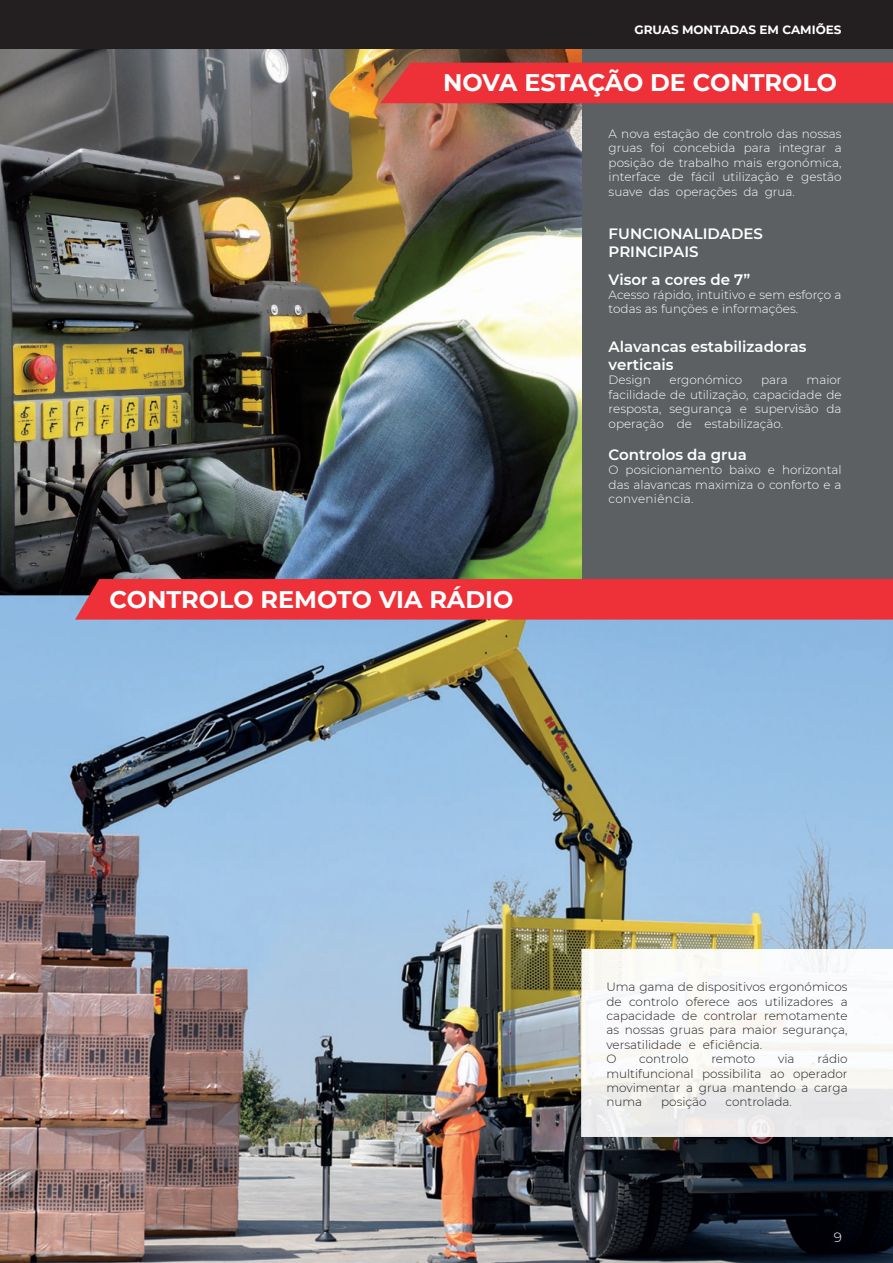
<style>
.page{position:relative;width:893px;height:1263px;background:#fff}
.page>*{position:absolute;margin:0;border:0;box-sizing:border-box;transform-origin:0 0}
.t1{font:700 24px "Montserrat";color:#fff}
.t2{font:600 15px/18px "Montserrat";color:#fff}
.t3{font:300 13.5px "Montserrat";color:#fff}
.t4{font:300 12px/14.4px "Montserrat";color:#fff;text-align:justify}
.t5{font:300 12px/14.4px "Montserrat";color:#231f20}
.t6{font:700 12px "Montserrat";color:#fff}
</style>
<div class="page">
<div style="left:0;top:0;width:893px;height:596px;background:#5c6062"></div>
<img style="left:0;top:49px;width:581px;height:546px">
<div style="left:380px;top:63px;width:513px;height:40px;background:#ee3038"></div>
<img style="left:0;top:595px;width:893px;height:668px">
<div style="left:75px;top:579px;width:818px;height:41px;background:#ee3038"></div>
<img style="left:581px;top:949px;width:312px;height:188px">
<div style="left:0;top:0;width:893px;height:49px;background:#231f20"></div>
<p class="t6" style="left:634px;top:21px;width:209px">GRUAS MONTADAS EM CAMIÕES</p>
<h1 class="t1" style="left:443px;top:66px;width:395px">NOVA ESTAÇÃO DE CONTROLO</h1>
<p class="t4" style="left:609px;top:126px;width:235px">A nova estação de controlo das nossas gruas foi concebida para integrar a posição de trabalho mais ergonómica, interface de fácil utilização e gestão suave das operações da grua.</p>
<p class="t2" style="left:609px;top:224px;width:156px">FUNCIONALIDADES<br>PRINCIPAIS</p>
<p class="t2" style="left:609px;top:270px;width:143px">Visor a cores de 7”</p>
<p class="t4" style="left:609px;top:287px;width:235px">Acesso rápido, intuitivo e sem esforço a todas as funções e informações.</p>
<h1 class="t1" style="left:110px;top:582px;width:405px">CONTROLO REMOTO VIA RÁDIO</h1>
<p class="t2" style="left:609px;top:337px;width:200px">Alavancas estabilizadoras verticais</p>
<p class="t4" style="left:609px;top:373px;width:44px">Design</p>
<p class="t4" style="left:670px;top:373px;width:74px">ergonómico</p>
<p class="t4" style="left:761px;top:373px;width:28px">para</p>
<p class="t4" style="left:609px;top:373px;width:235px;text-indent:198px">maior facilidade de utilização, capacidade de resposta, segurança e supervisão da operação de estabilização.</p>
<p class="t2" style="left:609px;top:445px;width:140px">Controlos da grua</p>
<p class="t4" style="left:609px;top:463px;width:235px">O posicionamento baixo e horizontal das alavancas maximiza o conforto e a conveniência.</p>
<p class="t5" style="left:606px;top:979px;width:243px">Uma gama de dispositivos ergonómicos de controlo oferece aos utilizadores a capacidade de controlar remotamente as nossas gruas para maior segurança, versatilidade e eficiência.<br>O</p>
<p class="t5" style="left:606px;top:1051px;width:243px;text-align:justify;text-indent:211px">rádio multifuncional possibilita ao operador movimentar a grua mantendo a carga numa</p>
<p class="t5" style="left:639px;top:1051px;width:51px">controlo</p>
<p class="t5" style="left:711px;top:1051px;width:45px">remoto</p>
<p class="t5" style="left:778px;top:1051px;width:18px">via</p>
<p class="t5" style="left:661px;top:1094px;width:47px">posição</p>
<p class="t5" style="left:726px;top:1094px;width:68px">controlada.</p>
<p class="t3" style="left:834px;top:1228px;width:10px">9</p>
</div>
